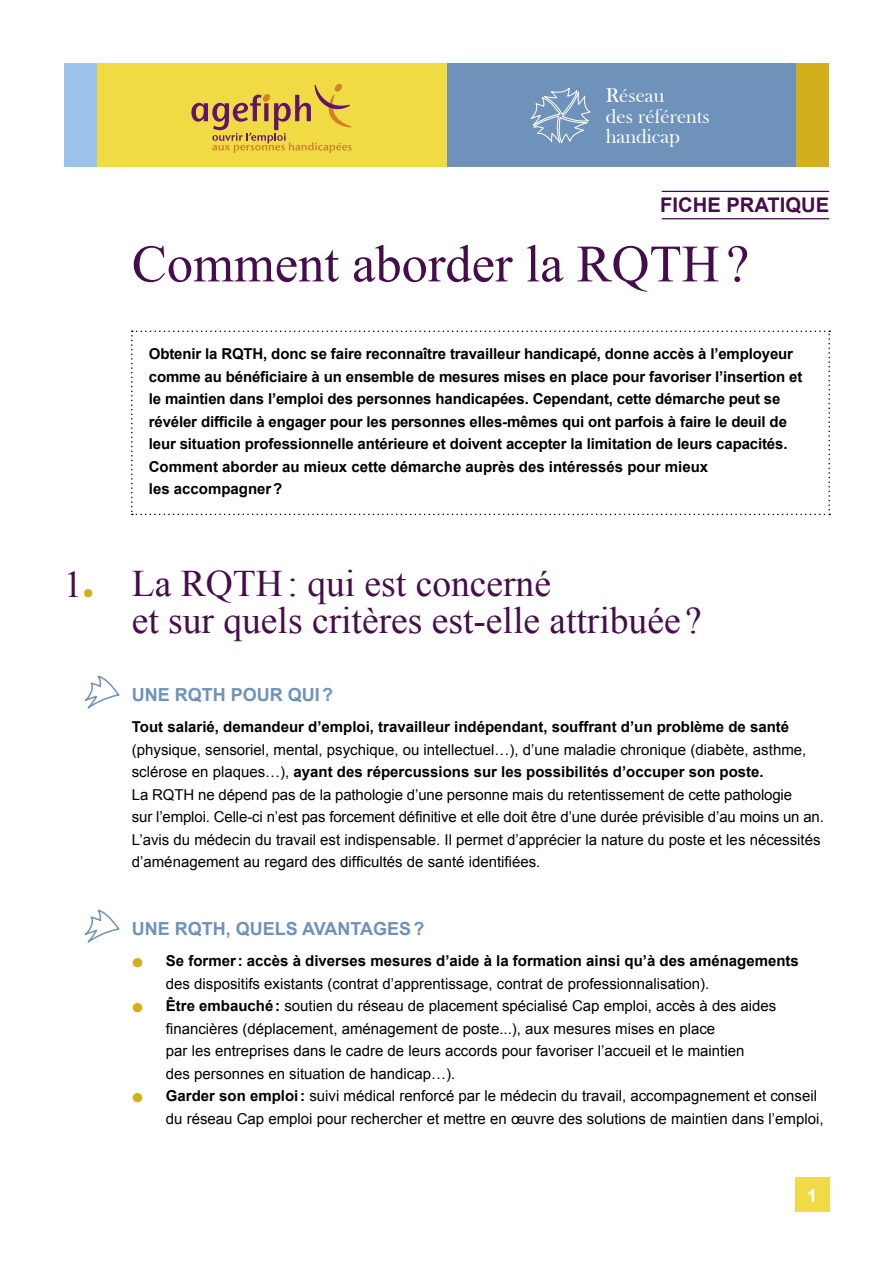
<style>
.page{position:relative;width:893px;height:1263px;background:#fff}
.page>*{position:absolute;margin:0;border:0;box-sizing:border-box;transform-origin:0 0}
.t1{font:52.5px "Times New Roman";color:#450d4a}
.t2{font:37.5px/37.5px "Times New Roman";color:#450d4a}
.t3{font:20.55px/20.5px "Bask Old Face";color:#fff}
.t4{font:700 20.25px "Arial";color:#450d4a}
.t5{font:700 18px "Arial";color:#6f92ba}
.t6{font:700 18px "Arial";color:#fff}
.t7{font:15px/22.5px "Arial";color:#000}
.t8{font:700 15px/22.5px "Arial";letter-spacing:-.01em;color:#000}
.s1{font-weight:700}
.s2{font-weight:700;font-size:33px;color:#d3af1d}
</style>
<div class="page">
<div style="left:795px;top:1178px;width:34px;height:34px;background:#f0db45"></div>
<svg style="left:131px;top:330px;width:699px;height:185px"></svg>
<svg style="left:85px;top:675px;width:35px;height:34px"></svg>
<svg style="left:85px;top:909px;width:35px;height:34px"></svg>
<div style="left:64px;top:64px;width:33px;height:103px;background:#9ac2ea"></div>
<div style="left:796px;top:64px;width:33px;height:103px;background:#d3af1d"></div>
<div style="left:446px;top:64px;width:350px;height:103px;background:#6f92ba"></div>
<svg style="left:530px;top:88px;width:61px;height:55px"></svg>
<div style="left:97px;top:64px;width:349px;height:103px;background:#f0db45"></div>
<svg style="left:191px;top:83px;width:161px;height:70px"></svg>
<hr style="left:662px;top:218px;width:167px;height:1px;background:#450d4a">
<hr style="left:662px;top:191px;width:167px;height:1px;background:#450d4a">
<h2 class="t2" style="left:64px;top:565px;width:32px">1<sub>•</sub></h2>
<h3 class="t3" style="left:606px;top:85px;width:105px">Réseau<br>des référents handicap</h3>
<h3 class="t4" style="left:660px;top:192px;width:170px">FICHE PRATIQUE</h3>
<h1 class="t1" style="left:132px;top:229px;width:619px">Comment aborder la RQTH?</h1>
<p class="t8" style="left:149px;top:343px;width:655px">Obtenir la RQTH, donc se faire reconnaître travailleur handicapé, donne accès à l’employeur comme au bénéficiaire à un ensemble de mesures mises en place pour favoriser l’insertion et le maintien dans l’emploi des personnes handicapées. Cependant, cette démarche peut se révéler difficile à engager pour les personnes elles-mêmes qui ont parfois à faire le deuil de leur situation professionnelle antérieure et doivent accepter la limitation de leurs capacités.<br>Comment aborder au mieux cette démarche auprès des intéressés pour mieux<br>les accompagner?</p>
<h2 class="t2" style="left:132px;top:564px;width:572px">La RQTH: qui est concerné<br>et sur quels critères est-elle attribuée ?</h2>
<p class="t5" style="left:132px;top:683px;width:203px">UNE RQTH POUR QUI?</p>
<p class="t8" style="left:132px;top:716px;width:659px">Tout salarié, demandeur d’emploi, travailleur indépendant, souffrant d’un problème de santé</p>
<p class="t7" style="left:132px;top:738px;width:694px">(physique, sensoriel, mental, psychique, ou intellectuel…), d’une maladie chronique (diabète, asthme, sclérose en plaques…), <span class="s1">ayant des répercussions sur les possibilités d’occuper son poste.<br></span>La RQTH ne dépend pas de la pathologie d’une personne mais du retentissement de cette pathologie<br>sur l’emploi. Celle-ci n’est pas forcement définitive et elle doit être d’une durée prévisible d’au moins un an.<br>L’avis du médecin du travail est indispensable. Il permet d’apprécier la nature du poste et les nécessités d’aménagement au regard des difficultés de santé identifiées.</p>
<p class="t5" style="left:132px;top:917px;width:294px">UNE RQTH, QUELS AVANTAGES?</p>
<p class="t7" style="left:166px;top:950px;width:634px;text-indent:-34px"><span class="s2">•</span> <span class="s1">Se former: accès à diverses mesures d’aide à la formation ainsi qu’à des aménagements </span>des dispositifs existants (contrat d’apprentissage, contrat de professionnalisation).</p>
<p class="t7" style="left:166px;top:995px;width:612px;text-indent:-34px"><span class="s2">•</span> <span class="s1">Être embauché:</span> soutien du réseau de placement spécialisé Cap emploi, accès à des aides financières (déplacement, aménagement de poste...), aux mesures mises en place<br>par les entreprises dans le cadre de leurs accords pour favoriser l’accueil et le maintien<br>des personnes en situation de handicap…).</p>
<p class="t7" style="left:166px;top:1085px;width:659px;text-indent:-34px"><span class="s2">•</span> <span class="s1">Garder son emploi:</span> suivi médical renforcé par le médecin du travail, accompagnement et conseil du réseau Cap emploi pour rechercher et mettre en œuvre des solutions de maintien dans l’emploi,</p>
<p class="t6" style="left:807px;top:1183px;width:12px">1</p>
</div>
